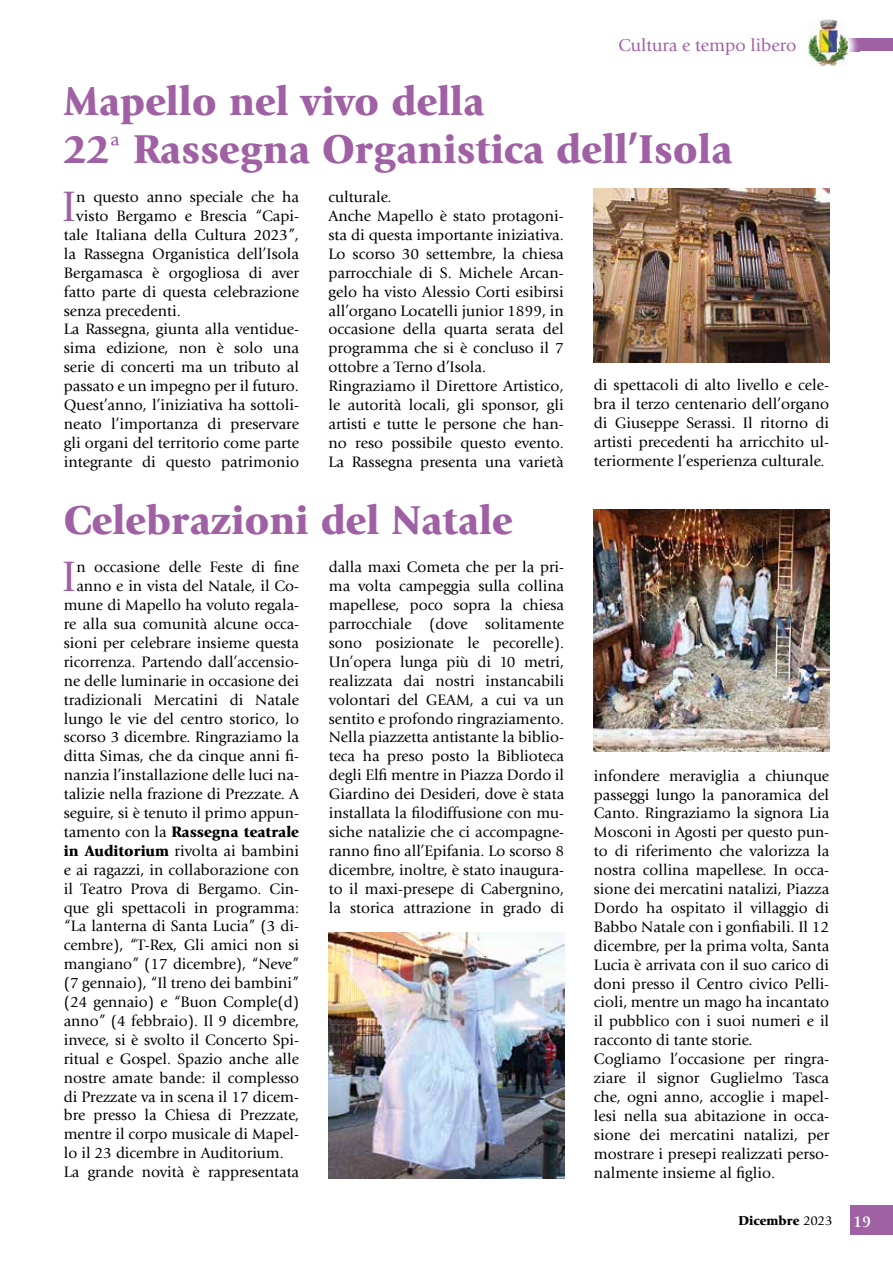
<style>
.page{position:relative;width:893px;height:1263px;background:#fff}
.page>*{position:absolute;margin:0;border:0;box-sizing:border-box;transform-origin:0 0}
.t1{font:44.4px "Giovanni";color:#a061a4}
.t2{font:900 42px/48px "Giovanni";color:#a061a4}
.t3{font:18px "Giovanni";color:#a061a4}
.t4{font:15.75px/18.9px "Giovanni";color:#000}
.t5{font:900 15.75px "Giovanni";color:#000}
.t6{font:900 13.5px "Giovanni";color:#000}
.s1{font-weight:400}
.s2{font-weight:900}
.s3{font-weight:700;font-size:16.5px;color:#fff}
</style>
<div class="page">
<div style="left:850px;top:1205px;width:43px;height:30px;background:#a061a4"></div>
<div style="left:829px;top:38px;width:64px;height:13px;background:#a061a4"></div>
<svg style="left:848px;top:38px;width:10px;height:13px"></svg>
<img style="left:808px;top:19px;width:40px;height:47px">
<img style="left:829px;top:38px;width:19px;height:13px">
<img style="left:594px;top:188px;width:235px;height:175px">
<img style="left:328px;top:932px;width:236px;height:247px">
<img style="left:594px;top:510px;width:235px;height:242px">
<p class="t3" style="left:618px;top:35px;width:179px">Cultura e tempo libero</p>
<h2 class="t2" style="left:64px;top:77px;width:670px">Mapello nel vivo della<br>22<sup>ª</sup> Rassegna Organistica dell’Isola</h2>
<h1 class="t1" style="left:62px;top:182px;width:16px">I</h1>
<p class="t4" style="left:76px;top:188px;width:224px">n questo anno speciale che ha</p>
<p class="t4" style="left:328px;top:188px;width:237px">culturale.<br>Anche Mapello è stato protagoni&shy;sta di questa importante iniziativa.<br>Lo scorso 30 settembre, la chiesa parrocchiale di S. Michele Arcan&shy;gelo ha visto Alessio Corti esibirsi all’organo Locatelli junior 1899, in occasione della quarta serata del programma che si è concluso il 7 ottobre a Terno d’Isola.<br>Ringraziamo il Direttore Artistico, le autorità locali, gli sponsor, gli artisti e tutte le persone che han&shy;no reso possibile questo evento.<br>La Rassegna presenta una varietà</p>
<p class="t4" style="left:76px;top:207px;width:224px">visto Bergamo e Brescia “Capi-</p>
<p class="t4" style="left:64px;top:226px;width:237px">tale Italiana della Cultura 2023”,</p>
<p class="t4" style="left:64px;top:244px;width:237px">la Rassegna Organistica dell’Isola</p>
<p class="t4" style="left:64px;top:263px;width:237px">Bergamasca è orgogliosa di aver</p>
<p class="t4" style="left:64px;top:282px;width:237px">fatto parte di questa celebrazione</p>
<p class="t4" style="left:64px;top:301px;width:118px">senza precedenti.</p>
<p class="t4" style="left:64px;top:320px;width:237px">La Rassegna, giunta alla ventidue-</p>
<p class="t4" style="left:64px;top:339px;width:237px">sima edizione, non è solo una</p>
<p class="t4" style="left:64px;top:358px;width:237px">serie di concerti ma un tributo al</p>
<p class="t4" style="left:64px;top:377px;width:237px">passato e un impegno per il futuro.</p>
<p class="t4" style="left:64px;top:396px;width:237px">Quest’anno, l’iniziativa ha sottoli-</p>
<p class="t4" style="left:64px;top:415px;width:237px">neato l’importanza di preservare</p>
<p class="t4" style="left:64px;top:433px;width:237px">gli organi del territorio come parte</p>
<p class="t4" style="left:64px;top:452px;width:237px">integrante di questo patrimonio</p>
<p class="t4" style="left:594px;top:376px;width:237px;text-align:justify">di spettacoli di alto livello e cele&shy;bra il terzo centenario dell’organo di Giuseppe Serassi. Il ritorno di artisti precedenti ha arricchito ul&shy;teriormente l’esperienza culturale.</p>
<h2 class="t2" style="left:64px;top:496px;width:450px">Celebrazioni del Natale</h2>
<h1 class="t1" style="left:62px;top:552px;width:16px">I</h1>
<p class="t4" style="left:76px;top:558px;width:224px">n occasione delle Feste di fine</p>
<p class="t4" style="left:329px;top:558px;width:237px;text-align:justify">dalla maxi Cometa che per la pri&shy;ma volta campeggia sulla collina mapellese, poco sopra la chiesa parrocchiale (dove solitamente sono posizionate le pecorelle).<br>Un’opera lunga più di 10 metri, realizzata dai nostri instancabili volontari del GEAM, a cui va un sentito e profondo ringraziamento.<br>Nella piazzetta antistante la biblio&shy;teca ha preso posto la Biblioteca degli Elfi mentre in Piazza Dordo il Giardino dei Desideri, dove è stata installata la filodiffusione con mu&shy;siche natalizie che ci accompagne&shy;ranno fino all’Epifania. Lo scorso 8 dicembre, inoltre, è stato inaugura&shy;to il maxi-presepe di Cabergnino, la storica attrazione in grado di</p>
<p class="t4" style="left:76px;top:577px;width:224px">anno e in vista del Natale, il Co-</p>
<p class="t4" style="left:64px;top:596px;width:237px">mune di Mapello ha voluto regala-</p>
<p class="t4" style="left:64px;top:614px;width:237px">re alla sua comunità alcune occa-</p>
<p class="t4" style="left:64px;top:633px;width:237px">sioni per celebrare insieme questa</p>
<p class="t4" style="left:64px;top:652px;width:237px">ricorrenza. Partendo dall’accensio-</p>
<p class="t4" style="left:64px;top:671px;width:237px">ne delle luminarie in occasione dei</p>
<p class="t4" style="left:64px;top:690px;width:237px">tradizionali Mercatini di Natale</p>
<p class="t4" style="left:64px;top:709px;width:237px">lungo le vie del centro storico, lo</p>
<p class="t4" style="left:64px;top:728px;width:237px">scorso 3 dicembre. Ringraziamo la</p>
<p class="t4" style="left:64px;top:747px;width:237px">ditta Simas, che da cinque anni fi-</p>
<p class="t4" style="left:64px;top:766px;width:237px">nanzia l’installazione delle luci na-</p>
<p class="t4" style="left:64px;top:785px;width:237px">talizie nella frazione di Prezzate. A</p>
<p class="t4" style="left:64px;top:803px;width:237px">seguire, si è tenuto il primo appun-</p>
<p class="t5" style="left:64px;top:822px;width:237px"><span class="s1">tamento con la</span> Rassegna teatrale</p>
<p class="t4" style="left:64px;top:841px;width:237px"><span class="s2">in Auditorium</span> rivolta ai bambini</p>
<p class="t4" style="left:64px;top:860px;width:237px">e ai ragazzi, in collaborazione con</p>
<p class="t4" style="left:64px;top:879px;width:237px">il Teatro Prova di Bergamo. Cin-</p>
<p class="t4" style="left:64px;top:898px;width:237px">que gli spettacoli in programma:</p>
<p class="t4" style="left:64px;top:917px;width:237px">“La lanterna di Santa Lucia” (3 di-</p>
<p class="t4" style="left:64px;top:936px;width:237px">cembre), “T-Rex, Gli amici non si</p>
<p class="t4" style="left:64px;top:955px;width:237px">mangiano” (17 dicembre), “Neve”</p>
<p class="t4" style="left:64px;top:974px;width:237px">(7 gennaio), “Il treno dei bambini”</p>
<p class="t4" style="left:64px;top:992px;width:237px">(24 gennaio) e “Buon Comple(d)</p>
<p class="t4" style="left:64px;top:1011px;width:237px">anno” (4 febbraio). Il 9 dicembre,</p>
<p class="t4" style="left:64px;top:1030px;width:237px">invece, si è svolto il Concerto Spi-</p>
<p class="t4" style="left:64px;top:1049px;width:237px">ritual e Gospel. Spazio anche alle</p>
<p class="t4" style="left:64px;top:1068px;width:237px">nostre amate bande: il complesso</p>
<p class="t4" style="left:64px;top:1087px;width:237px">di Prezzate va in scena il 17 dicem-</p>
<p class="t4" style="left:64px;top:1106px;width:237px">bre presso la Chiesa di Prezzate,</p>
<p class="t4" style="left:64px;top:1125px;width:237px">mentre il corpo musicale di Mapel-</p>
<p class="t4" style="left:64px;top:1144px;width:222px">lo il 23 dicembre in Auditorium.</p>
<p class="t4" style="left:64px;top:1163px;width:237px">La grande novità è rappresentata</p>
<p class="t4" style="left:594px;top:766px;width:237px">infondere meraviglia a chiunque passeggi lungo la panoramica del Canto. Ringraziamo la signora Lia Mosconi in Agosti per questo pun&shy;to di riferimento che valorizza la nostra collina mapellese. In occa&shy;sione dei mercatini natalizi, Piazza Dordo ha ospitato il villaggio di Babbo Natale con i gonfiabili. Il 12 dicembre, per la prima volta, Santa Lucia è arrivata con il suo carico di doni presso il Centro civico Pelli&shy;cioli, mentre un mago ha incantato il pubblico con i suoi numeri e il racconto di tante storie.<br>Cogliamo l’occasione per ringra&shy;ziare il signor Guglielmo Tasca che, ogni anno, accoglie i mapel&shy;lesi nella sua abitazione in occa&shy;sione dei mercatini natalizi, per mostrare i presepi realizzati perso&shy;nalmente insieme al figlio.</p>
<p class="t6" style="left:739px;top:1213px;width:134px">Dicembre <span class="s1">2023</span> <span class="s3">19</span></p>
</div>
